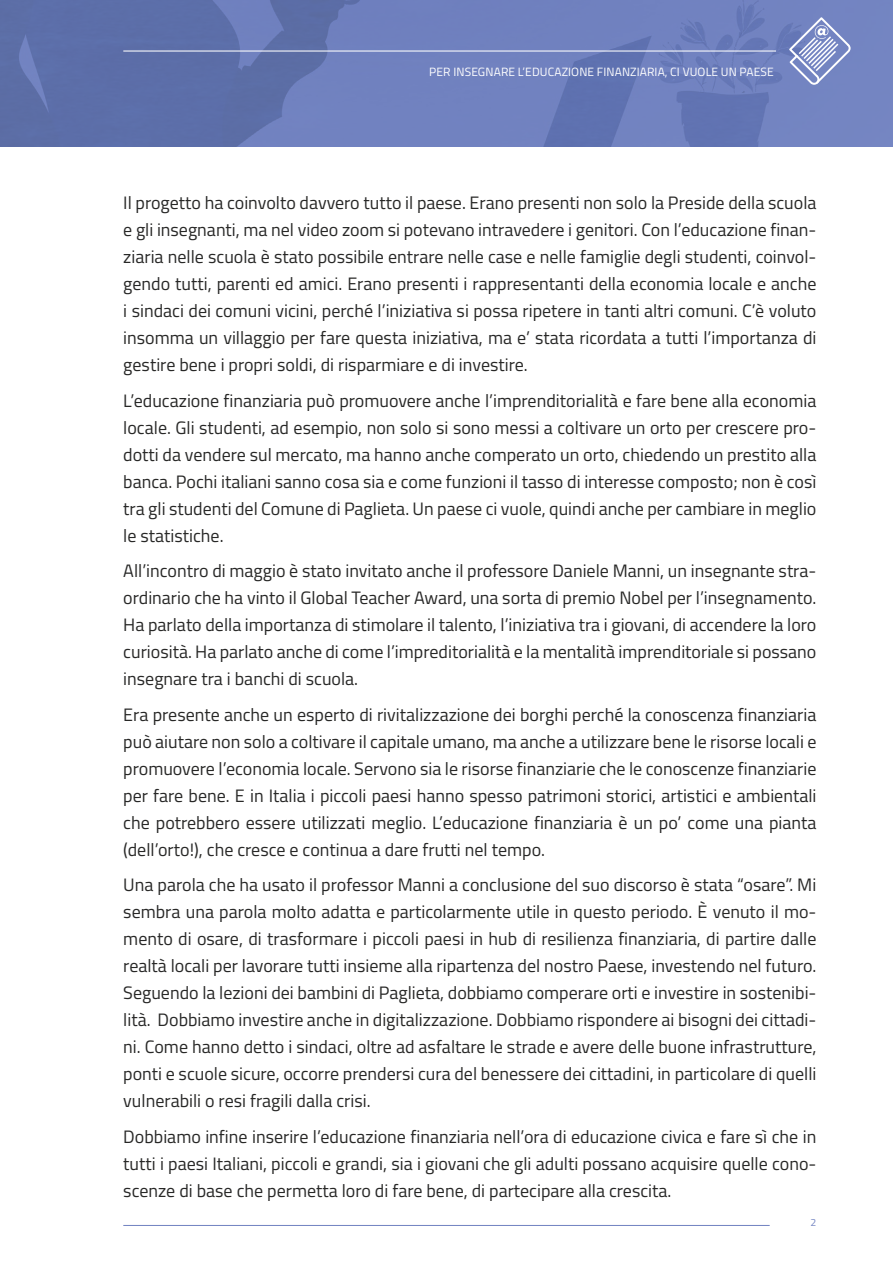
<style>
.page{position:relative;width:893px;height:1263px;background:#fff}
.page>*{position:absolute;margin:0;border:0;box-sizing:border-box;transform-origin:0 0}
.t1{font:18px/27px "Titillium";color:#282827;text-align:justify}
.t2{font:12px "Titillium";letter-spacing:.01em;color:#fff}
.t3{font:10.5px "Titillium";color:#7687c3}
</style>
<div class="page">
<hr style="left:123px;top:1225px;width:647px;height:1px;background:#7687c3">
<img style="left:0;top:0;width:893px;height:147px">
<svg style="left:789px;top:17px;width:62px;height:68px;background:#8e9bcc"></svg>
<hr style="left:123px;top:50px;width:653px;height:2px;background:#fff">
<p class="t2" style="left:429px;top:64px;width:346px">PER INSEGNARE L’EDUCAZIONE FINANZIARIA, CI VUOLE UN PAESE</p>
<p class="t1" style="left:123px;top:188px;width:695px">Il progetto ha coinvolto davvero tutto il paese. Erano presenti non solo la Preside della scuola e gli insegnanti, ma nel video zoom si potevano intravedere i genitori. Con l’educazione finan&shy;ziaria nelle scuola è stato possibile entrare nelle case e nelle famiglie degli studenti, coinvol&shy;gendo tutti, parenti ed amici. Erano presenti i rappresentanti della economia locale e anche i sindaci dei comuni vicini, perché l’iniziativa si possa ripetere in tanti altri comuni. C’è voluto insomma un villaggio per fare questa iniziativa, ma e’ stata ricordata a tutti l’importanza di gestire bene i propri soldi, di risparmiare e di investire.</p>
<p class="t1" style="left:123px;top:386px;width:695px">L’educazione finanziaria può promuovere anche l’imprenditorialità e fare bene alla economia locale. Gli studenti, ad esempio, non solo si sono messi a coltivare un orto per crescere pro&shy;dotti da vendere sul mercato, ma hanno anche comperato un orto, chiedendo un prestito alla banca. Pochi italiani sanno cosa sia e come funzioni il tasso di interesse composto; non è così tra gli studenti del Comune di Paglieta. Un paese ci vuole, quindi anche per cambiare in meglio le statistiche.</p>
<p class="t1" style="left:123px;top:556px;width:695px">All’incontro di maggio è stato invitato anche il professore Daniele Manni, un insegnante stra&shy;ordinario che ha vinto il Global Teacher Award, una sorta di premio Nobel per l’insegnamento.<br>Ha parlato della importanza di stimolare il talento, l’iniziativa tra i giovani, di accendere la loro curiosità. Ha parlato anche di come l’impreditorialità e la mentalità imprenditoriale si possano insegnare tra i banchi di scuola.</p>
<p class="t1" style="left:123px;top:700px;width:695px">Era presente anche un esperto di rivitalizzazione dei borghi perché la conoscenza finanziaria può aiutare non solo a coltivare il capitale umano, ma anche a utilizzare bene le risorse locali e promuovere l’economia locale. Servono sia le risorse finanziarie che le conoscenze finanziarie per fare bene. E in Italia i piccoli paesi hanno spesso patrimoni storici, artistici e ambientali che potrebbero essere utilizzati meglio. L’educazione finanziaria è un po’ come una pianta (dell’orto!), che cresce e continua a dare frutti nel tempo.</p>
<p class="t1" style="left:123px;top:870px;width:695px">Una parola che ha usato il professor Manni a conclusione del suo discorso è stata “osare”. Mi sembra una parola molto adatta e particolarmente utile in questo periodo. È venuto il mo&shy;mento di osare, di trasformare i piccoli paesi in hub di resilienza finanziaria, di partire dalle realtà locali per lavorare tutti insieme alla ripartenza del nostro Paese, investendo nel futuro.<br>Seguendo la lezioni dei bambini di Paglieta, dobbiamo comperare orti e investire in sostenibi&shy;lità. Dobbiamo investire anche in digitalizzazione. Dobbiamo rispondere ai bisogni dei cittadi&shy;ni. Come hanno detto i sindaci, oltre ad asfaltare le strade e avere delle buone infrastrutture, ponti e scuole sicure, occorre prendersi cura del benessere dei cittadini, in particolare di quelli vulnerabili o resi fragili dalla crisi.</p>
<p class="t1" style="left:123px;top:1122px;width:695px">Dobbiamo infine inserire l’educazione finanziaria nell’ora di educazione civica e fare sì che in tutti i paesi Italiani, piccoli e grandi, sia i giovani che gli adulti possano acquisire quelle cono&shy;scenze di base che permetta loro di fare bene, di partecipare alla crescita.</p>
<p class="t3" style="left:810px;top:1215px;width:7px">2</p>
</div>
